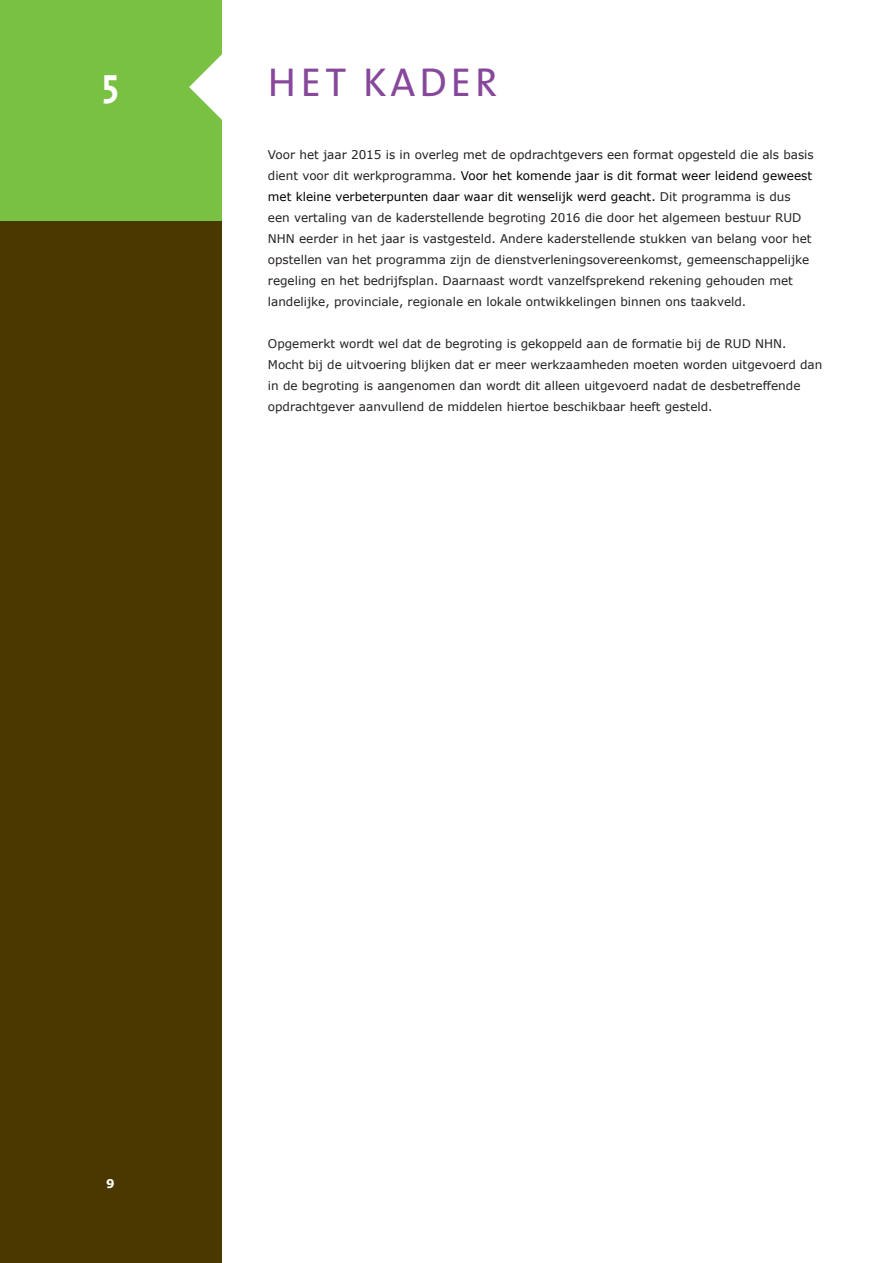
<style>
.page{position:relative;width:893px;height:1263px;background:#fff}
.page>*{position:absolute;margin:0;border:0;box-sizing:border-box;transform-origin:0 0}
.t1{font:40.5px "The Sans";letter-spacing:.1em;color:#87489c}
.t2{font:700 40.5px "The Sans";color:#fff;scale:.89 1}
.t3{font:12px/21px "Verdana";color:#231f20}
.t4{font:700 12px "Verdana";color:#fff}
.s1{color:#000}
</style>
<div class="page">
<div style="left:0;top:0;width:221px;height:222px;background:#79c142"></div>
<svg style="left:189px;top:54px;width:33px;height:66px"></svg>
<div style="left:0;top:221px;width:221px;height:1042px;background:#4a3800"></div>
<h1 class="t2" style="left:102px;top:48px;width:20px">5</h1>
<h1 class="t1" style="left:268px;top:49px;width:231px">H ET KADER</h1>
<p class="t3" style="left:268px;top:144px;width:547px">Voor het jaar 2015 is in overleg met de opdrachtgevers een format opgesteld die als basis dient voor dit werkprogramma. <span class="s1">Voor het komende jaar is dit format weer leidend geweest met kleine verbeterpunten daar waar dit wenselijk werd geacht.</span> Dit programma is dus een vertaling van de kaderstellende begroting 2016 die door het algemeen bestuur RUD NHN eerder in het jaar is vastgesteld. Andere kaderstellende stukken van belang voor het opstellen van het programma zijn de dienstverleningsovereenkomst, gemeenschappelijke regeling en het bedrijfsplan. Daarnaast wordt vanzelfsprekend rekening gehouden met landelijke, provinciale, regionale en lokale ontwikkelingen binnen ons taakveld.</p>
<p class="t3" style="left:268px;top:333px;width:556px">Opgemerkt wordt wel dat de begroting is gekoppeld aan de formatie bij de RUD NHN.<br>Mocht bij de uitvoering blijken dat er meer werkzaamheden moeten worden uitgevoerd dan in de begroting is aangenomen dan wordt dit alleen uitgevoerd nadat de desbetreffende opdrachtgever aanvullend de middelen hiertoe beschikbaar heeft gesteld.</p>
<p class="t4" style="left:106px;top:1175px;width:10px">9</p>
</div>
